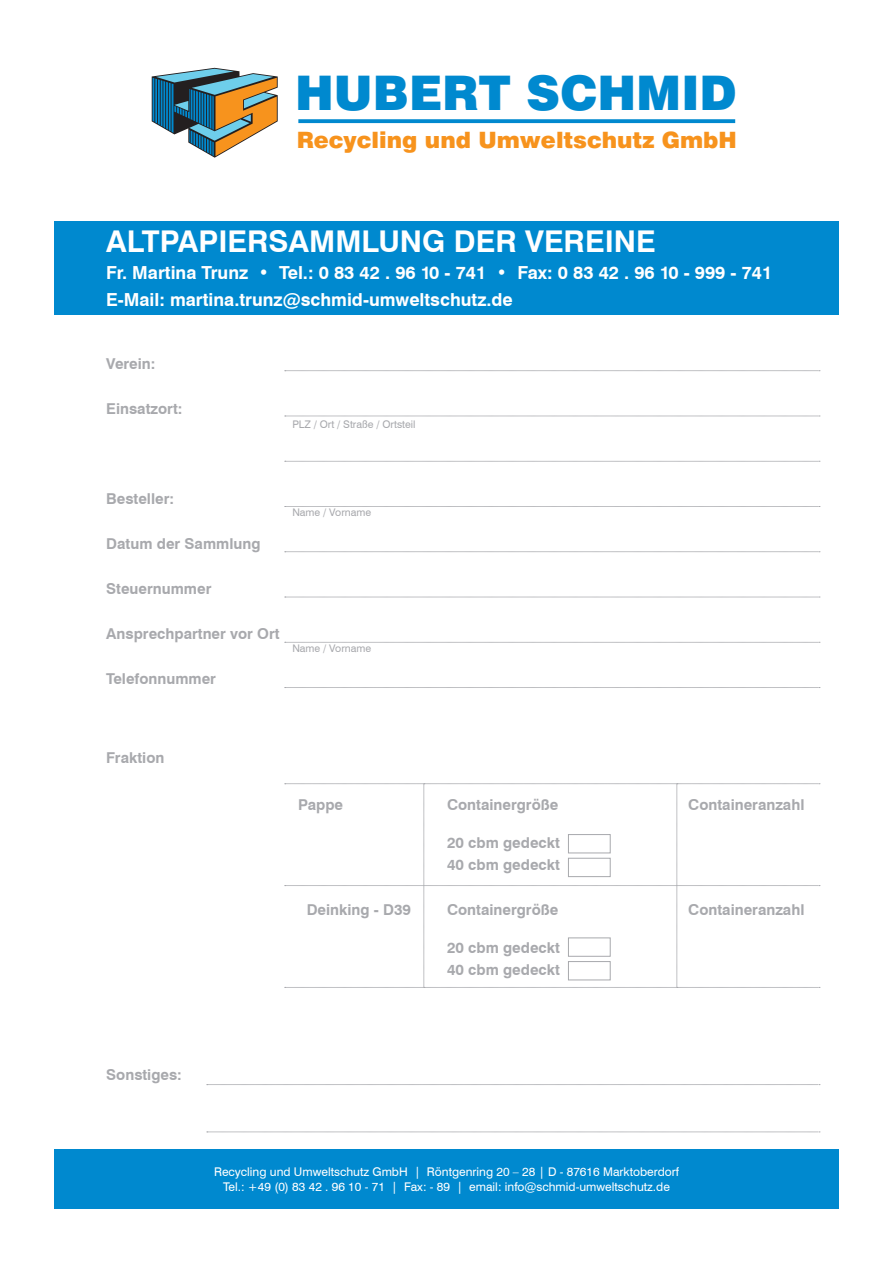
<style>
.page{position:relative;width:893px;height:1263px;background:#fff}
.page>*{position:absolute;margin:0;border:0;box-sizing:border-box;transform-origin:0 0}
.t1{font:900 47.7px "Swiss 721 BT";color:#0089cf}
.t2{font:700 30px "Swiss 721 BT";color:#fff}
.t3{font:900 22.5px "Swiss 721 BT";color:#f7931d}
.t4{font:700 18px/27px "Swiss 721 BT";color:#fff}
.t5{font:700 15px/22.5px "Swiss 721 BT";color:#a8a9ad}
.t6{font:12px/15px "Swiss 721 BT";color:#fff;text-align:center}
.t7{font:10.5px "Swiss 721 BT";color:#a8a9ad}
</style>
<div class="page">
<svg style="left:152px;top:68px;width:126px;height:90px"></svg>
<svg style="left:298px;top:119px;width:437px;height:4px;background:#0f90d1"></svg>
<div style="left:54px;top:1149px;width:785px;height:60px;background:#0089cf"></div>
<div style="left:54px;top:221px;width:785px;height:94px;background:#0089cf"></div>
<svg style="left:285px;top:370px;width:535px;height:1px"></svg>
<svg style="left:285px;top:416px;width:535px;height:1px"></svg>
<svg style="left:285px;top:461px;width:535px;height:1px"></svg>
<svg style="left:285px;top:506px;width:535px;height:1px"></svg>
<svg style="left:285px;top:597px;width:535px;height:1px"></svg>
<svg style="left:285px;top:642px;width:535px;height:1px"></svg>
<svg style="left:285px;top:687px;width:535px;height:1px"></svg>
<svg style="left:207px;top:1084px;width:613px;height:1px"></svg>
<svg style="left:207px;top:1132px;width:613px;height:1px"></svg>
<svg style="left:285px;top:551px;width:535px;height:1px"></svg>
<svg style="left:285px;top:783px;width:535px;height:205px"></svg>
<div style="left:568px;top:834px;width:42px;height:19px;border:1px solid #a8a9ad"></div>
<div style="left:568px;top:938px;width:42px;height:18px;border:1px solid #a8a9ad"></div>
<div style="left:568px;top:858px;width:42px;height:19px;border:1px solid #a8a9ad"></div>
<div style="left:568px;top:961px;width:42px;height:19px;border:1px solid #a8a9ad"></div>
<h1 class="t1" style="left:295px;top:65px;width:443px">HUBERT SCHMID</h1>
<h3 class="t3" style="left:297px;top:126px;width:442px">Recycling und Umweltschutz GmbH</h3>
<h2 class="t2" style="left:106px;top:223px;width:551px">ALTPAPIERSAMMLUNG DER VEREINE</h2>
<p class="t4" style="left:106px;top:259px;width:667px">Fr. Martina Trunz • Tel.: 0 83 42 . 96 10 - 741 • Fax: 0 83 42 . 96 10 - 999 - 741<br>E-Mail: martina.trunz@schmid-umweltschutz.de</p>
<p class="t5" style="left:106px;top:352px;width:51px">Verein:</p>
<p class="t5" style="left:106px;top:397px;width:78px">Einsatzort:</p>
<p class="t7" style="left:292px;top:418px;width:125px">PLZ / Ort / Straße / Ortsteil</p>
<p class="t5" style="left:106px;top:487px;width:69px">Besteller:</p>
<p class="t5" style="left:106px;top:532px;width:156px">Datum der Sammlung</p>
<p class="t5" style="left:106px;top:577px;width:107px">Steuernummer</p>
<p class="t5" style="left:106px;top:622px;width:175px">Ansprechpartner vor Ort</p>
<p class="t5" style="left:106px;top:667px;width:111px">Telefonnummer</p>
<p class="t7" style="left:292px;top:506px;width:80px">Name / Vorname</p>
<p class="t7" style="left:292px;top:642px;width:80px">Name / Vorname</p>
<p class="t5" style="left:106px;top:746px;width:60px">Fraktion</p>
<p class="t5" style="left:298px;top:793px;width:46px">Pappe</p>
<p class="t5" style="left:447px;top:793px;width:113px">Containergröße</p>
<p class="t5" style="left:688px;top:793px;width:118px">Containeranzahl</p>
<p class="t5" style="left:447px;top:831px;width:114px">20 cbm gedeckt<br>40 cbm gedeckt</p>
<p class="t5" style="left:307px;top:898px;width:106px">Deinking - D39</p>
<p class="t5" style="left:447px;top:898px;width:113px">Containergröße</p>
<p class="t5" style="left:688px;top:898px;width:118px">Containeranzahl</p>
<p class="t5" style="left:447px;top:936px;width:114px">20 cbm gedeckt<br>40 cbm gedeckt</p>
<p class="t5" style="left:106px;top:1063px;width:77px">Sonstiges:</p>
<p class="t6" style="left:214px;top:1164px;width:466px">Recycling und Umweltschutz GmbH | Röntgenring 20 – 28 | D - 87616 Marktoberdorf<br>Tel.: +49 (0) 83 42 . 96 10 - 71 | Fax: - 89 | email: info@schmid-umweltschutz.de</p>
</div>
